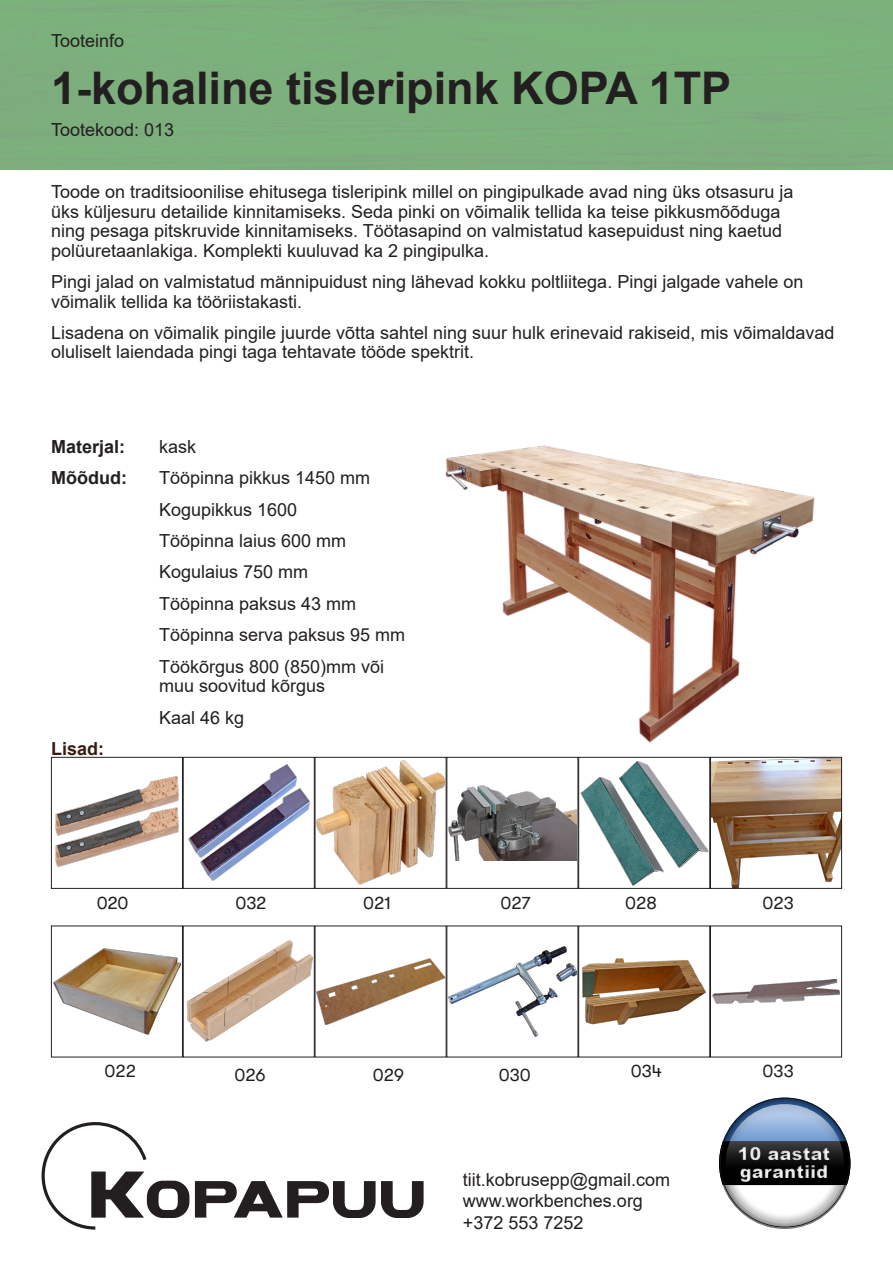
<style>
.page{position:relative;width:893px;height:1263px;background:#fff}
.page>*{position:absolute;margin:0;border:0;box-sizing:border-box;transform-origin:0 0}
.t1{font:900 52.35px "BRONSON";color:#231f20}
.t2{font:700 45px "Arial";color:#231f20}
.t3{font:18px/31.5px "Arial";color:#231f20}
.t4{font:18px "GT Walsheim Pro";color:#231f20}
.t5{font:900 18px/18px "Arial";color:#fff}
.t6{font:700 18px "Arial";color:#231f20}
.t7{font:700 18px "Arial";color:#361e12}
.s1{font-size:66px}
</style>
<div class="page">
<img style="left:445px;top:445px;width:369px;height:297px">
<div style="left:719px;top:1096px;width:142px;height:132px;background:#231f20;opacity:.75"></div>
<svg style="left:41px;top:1122px;width:106px;height:108px"></svg>
<img style="left:55px;top:776px;width:124px;height:91px">
<div style="left:51px;top:757px;width:132px;height:132px;border:1px solid #231f20"></div>
<img style="left:188px;top:765px;width:109px;height:92px">
<img style="left:201px;top:788px;width:108px;height:93px">
<div style="left:183px;top:757px;width:132px;height:132px;border:1px solid #231f20"></div>
<img style="left:317px;top:760px;width:127px;height:125px">
<div style="left:315px;top:757px;width:131px;height:132px;border:1px solid #231f20"></div>
<img style="left:449px;top:785px;width:127px;height:75px">
<div style="left:446px;top:757px;width:132px;height:132px;border:1px solid #231f20"></div>
<img style="left:580px;top:761px;width:128px;height:124px">
<div style="left:578px;top:757px;width:132px;height:132px;border:1px solid #231f20"></div>
<img style="left:53px;top:948px;width:128px;height:86px">
<div style="left:51px;top:925px;width:132px;height:132px;border:1px solid #231f20"></div>
<img style="left:186px;top:941px;width:127px;height:101px">
<img style="left:317px;top:958px;width:127px;height:67px">
<img style="left:449px;top:947px;width:127px;height:89px">
<img style="left:712px;top:759px;width:128px;height:128px">
<div style="left:710px;top:757px;width:132px;height:132px;border:1px solid #231f20"></div>
<img style="left:583px;top:958px;width:123px;height:67px">
<div style="left:578px;top:925px;width:132px;height:132px;border:1px solid #231f20"></div>
<img style="left:712px;top:979px;width:128px;height:25px">
<div style="left:710px;top:925px;width:132px;height:132px;border:1px solid #231f20"></div>
<p class="t3" style="left:51px;top:25px;width:75px">Tooteinfo</p>
<h2 class="t2" style="left:51px;top:57px;width:682px">1-kohaline tisleripink KOPA 1TP</h2>
<p class="t3" style="left:51px;top:113px;width:125px">Tootekood: 013</p>
<p class="t3" style="left:51px;top:182px;width:744px;line-height:19.4px">Toode on traditsioonilise ehitusega tisleripink millel on pingipulkade avad ning üks otsasuru ja üks küljesuru detailide kinnitamiseks. Seda pinki on võimalik tellida ka teise pikkusmõõduga ning pesaga pitskruvide kinnitamiseks. Töötasapind on valmistatud kasepuidust ning kaetud polüuretaanlakiga. Komplekti kuuluvad ka 2 pingipulka.</p>
<p class="t3" style="left:51px;top:272px;width:754px;line-height:19.4px">Pingi jalad on valmistatud männipuidust ning lähevad kokku poltliitega. Pingi jalgade vahele on võimalik tellida ka tööriistakasti.</p>
<p class="t3" style="left:51px;top:323px;width:785px;line-height:19.4px">Lisadena on võimalik pingile juurde võtta sahtel ning suur hulk erinevaid rakiseid, mis võimaldavad oluliselt laiendada pingi taga tehtavate tööde spektrit.</p>
<p class="t6" style="left:51px;top:434px;width:76px">Materjal:</p>
<p class="t3" style="left:159px;top:430px;width:39px">kask</p>
<p class="t6" style="left:51px;top:465px;width:77px">Mõõdud:</p>
<p class="t3" style="left:159px;top:462px;width:248px">Tööpinna pikkus 1450 mm<br>Kogupikkus 1600<br>Tööpinna laius 600 mm<br>Kogulaius 750 mm<br>Tööpinna paksus 43 mm<br>Tööpinna serva paksus 95 mm<br>Töökõrgus 800 (850)mm või</p>
<p class="t3" style="left:159px;top:670px;width:168px">muu soovitud kõrgus<br>Kaal 46 kg</p>
<p class="t7" style="left:51px;top:736px;width:55px">Lisad:</p>
<p class="t4" style="left:97px;top:892px;width:33px">020</p>
<p class="t4" style="left:235px;top:892px;width:33px">032</p>
<p class="t4" style="left:363px;top:892px;width:30px">021</p>
<p class="t4" style="left:500px;top:892px;width:32px">027</p>
<p class="t4" style="left:625px;top:892px;width:33px">028</p>
<p class="t4" style="left:763px;top:892px;width:33px">023</p>
<p class="t4" style="left:104px;top:1061px;width:33px">022</p>
<p class="t4" style="left:235px;top:1064px;width:33px">026</p>
<p class="t4" style="left:373px;top:1064px;width:33px">029</p>
<p class="t4" style="left:499px;top:1064px;width:34px">030</p>
<p class="t4" style="left:631px;top:1061px;width:33px">034</p>
<p class="t4" style="left:763px;top:1061px;width:33px">033</p>
<h1 class="t1" style="left:87px;top:1164px;width:341px"><span class="s1">K</span>OPAPUU</h1>
<p class="t3" style="left:463px;top:1168px;width:209px;line-height:21.6px">tiit.kobrusepp@gmail.com www.workbenches.org</p>
<p class="t3" style="left:463px;top:1207px;width:122px">+372 553 7252</p>
<p class="t5" style="left:737px;top:1144px;width:94px">10 aastat garantiid</p>
</div>
